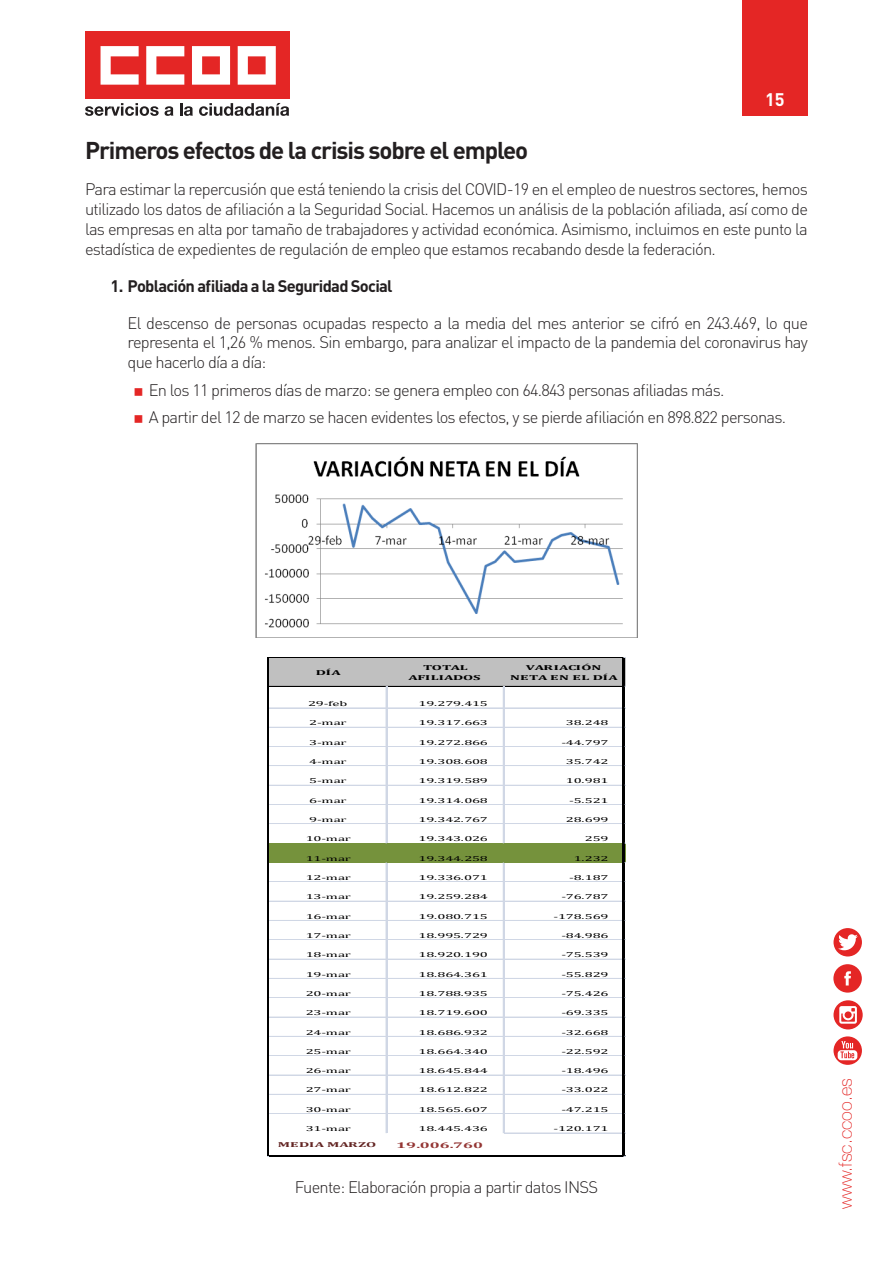
<style>
.page{position:relative;width:893px;height:1263px;background:#fff}
.page>*{position:absolute;margin:0;border:0;box-sizing:border-box;transform-origin:0 0}
.Heading_2{font:700 24px "DIN Pro";letter-spacing:-.045em;color:#231f20}
.t1{font:100 18px "Helvetica Neue LT Std";color:#e42625}
.t2{font:700 18px "DIN Pro";color:#fff}
.t3{font:300 16.5px/19.8px "DIN Pro";letter-spacing:-.045em;color:#231f20;text-align:justify}
.t4{font:700 16.5px "DIN Pro";letter-spacing:-.045em;color:#231f20}
.t5{font:700 8.25px "Cambria";letter-spacing:.01em;color:#943634;scale:2.02 1}
.t6{font:7.2px "Cambria";letter-spacing:-.015em;color:#000;scale:2.02 1}
.t7{font:700 7.2px/9.4px "Cambria";letter-spacing:.015em;color:#000;text-align:center;scale:2.02 1}
.t8{font:700 7.2px/9.4px "Cambria";letter-spacing:-.015em;color:#000;text-align:center;scale:2.02 1}
.t9{font:700 7.2px "Cambria";color:#632523;scale:2.02 1}
</style>
<div class="page">
<div style="left:742px;top:0;width:66px;height:116px;background:#e42625"></div>
<svg style="left:833px;top:928px;width:29px;height:28px"></svg>
<svg style="left:833px;top:1036px;width:29px;height:29px"></svg>
<svg style="left:833px;top:964px;width:29px;height:28px"></svg>
<svg style="left:85px;top:103px;width:74px;height:13px"></svg>
<svg style="left:165px;top:106px;width:8px;height:10px"></svg>
<svg style="left:180px;top:103px;width:13px;height:13px"></svg>
<svg style="left:199px;top:103px;width:90px;height:13px"></svg>
<div style="left:85px;top:32px;width:204px;height:67px;background:#e42625"></div>
<svg style="left:101px;top:46px;width:38px;height:39px"></svg>
<svg style="left:146px;top:46px;width:38px;height:39px"></svg>
<svg style="left:192px;top:46px;width:38px;height:39px"></svg>
<svg style="left:238px;top:46px;width:38px;height:39px"></svg>
<div style="left:833px;top:1000px;width:30px;height:29px;background:#e42625;border-radius:50%"></div>
<svg style="left:839px;top:1006px;width:18px;height:18px"></svg>
<img style="left:255px;top:443px;width:383px;height:194px">
<div style="left:269px;top:658px;width:356px;height:29px;background:#c0c0c0"></div>
<div style="left:269px;top:843px;width:356px;height:20px;background:#75923c"></div>
<hr style="left:269px;top:657px;width:356px;height:1px;background:#000">
<hr style="left:269px;top:686px;width:354px;height:1px;background:#000">
<hr style="left:269px;top:707px;width:354px;height:1px;background:#d0d7e5">
<hr style="left:269px;top:708px;width:354px;height:1px;background:#d0d7e5">
<hr style="left:269px;top:727px;width:354px;height:1px;background:#d0d7e5">
<hr style="left:269px;top:746px;width:354px;height:1px;background:#d0d7e5">
<hr style="left:269px;top:765px;width:354px;height:1px;background:#d0d7e5">
<hr style="left:269px;top:766px;width:354px;height:1px;background:#d0d7e5">
<hr style="left:269px;top:785px;width:354px;height:1px;background:#d0d7e5">
<hr style="left:269px;top:804px;width:354px;height:1px;background:#d0d7e5">
<hr style="left:269px;top:823px;width:354px;height:1px;background:#d0d7e5">
<hr style="left:269px;top:824px;width:354px;height:1px;background:#d0d7e5">
<hr style="left:386px;top:687px;width:1px;height:156px;background:#d0d7e5">
<hr style="left:503px;top:687px;width:2px;height:156px;background:#d0d7e5">
<hr style="left:269px;top:881px;width:354px;height:1px;background:#d0d7e5">
<hr style="left:269px;top:882px;width:354px;height:1px;background:#d0d7e5">
<hr style="left:269px;top:901px;width:354px;height:1px;background:#d0d7e5">
<hr style="left:269px;top:920px;width:354px;height:1px;background:#d0d7e5">
<hr style="left:269px;top:939px;width:354px;height:1px;background:#d0d7e5">
<hr style="left:269px;top:959px;width:354px;height:1px;background:#d0d7e5">
<hr style="left:269px;top:978px;width:354px;height:1px;background:#d0d7e5">
<hr style="left:269px;top:997px;width:354px;height:1px;background:#d0d7e5">
<hr style="left:269px;top:1017px;width:354px;height:1px;background:#d0d7e5">
<hr style="left:269px;top:1036px;width:354px;height:1px;background:#d0d7e5">
<hr style="left:269px;top:1055px;width:354px;height:1px;background:#d0d7e5">
<hr style="left:269px;top:1074px;width:354px;height:1px;background:#d0d7e5">
<hr style="left:269px;top:1075px;width:354px;height:1px;background:#d0d7e5">
<hr style="left:269px;top:1094px;width:354px;height:1px;background:#d0d7e5">
<hr style="left:269px;top:1113px;width:354px;height:1px;background:#d0d7e5">
<hr style="left:386px;top:863px;width:1px;height:270px;background:#d0d7e5">
<hr style="left:503px;top:863px;width:2px;height:270px;background:#d0d7e5">
<hr style="left:505px;top:1132px;width:118px;height:1px;background:#d0d7e5">
<hr style="left:505px;top:1133px;width:118px;height:1px;background:#d0d7e5">
<hr style="left:268px;top:657px;width:1px;height:499px;background:#000">
<hr style="left:269px;top:1155px;width:356px;height:1px;background:#000">
<hr style="left:623px;top:658px;width:2px;height:498px;background:#000">
<p class="t2" style="left:765px;top:88px;width:21px">15</p>
<p class="Heading_2" style="left:85px;top:134px;width:445px">Primeros efectos de la crisis sobre el empleo</p>
<p class="t3" style="left:85px;top:179px;width:724px">Para estimar la repercusión que está teniendo la crisis del COVID-19 en el empleo de nuestros sectores, hemos utilizado los datos de afiliación a la Seguridad Social. Hacemos un análisis de la población afiliada, así como de las empresas en alta por tamaño de trabajadores y actividad económica. Asimismo, incluimos en este punto la estadística de expedientes de regulación de empleo que estamos recabando desde la federación.</p>
<p class="t4" style="left:111px;top:274px;width:283px">1. Población afiliada a la Seguridad Social</p>
<p class="t3" style="left:128px;top:312px;width:682px">El descenso de personas ocupadas respecto a la media del mes anterior se cifró en 243.469, lo que representa el 1,26 % menos. Sin embargo, para analizar el impacto de la pandemia del coronavirus hay que hacerlo día a día:</p>
<p class="t3" style="left:149px;top:379px;width:577px">En los 11 primeros días de marzo: se genera empleo con 64.843 personas afiliadas más.</p>
<p class="t3" style="left:149px;top:406px;width:639px">A partir del 12 de marzo se hacen evidentes los efectos, y se pierde afiliación en 898.822 personas.</p>
<p class="t8" style="left:316px;top:667px;width:14px">DÍA</p>
<p class="t8" style="left:409px;top:663px;width:37px">TOTAL<br>AFILIADOS</p>
<p class="t7" style="left:510px;top:663px;width:55px">VARIACIÓN<br>NETA EN EL DÍA</p>
<p class="t6" style="left:308px;top:699px;width:21px">29-feb</p>
<p class="t6" style="left:419px;top:699px;width:36px">19.279.415</p>
<p class="t6" style="left:309px;top:719px;width:20px">2-mar</p>
<p class="t6" style="left:419px;top:719px;width:36px">19.317.663</p>
<p class="t6" style="left:566px;top:719px;width:23px">38.248</p>
<p class="t6" style="left:309px;top:738px;width:20px">3-mar</p>
<p class="t6" style="left:419px;top:738px;width:36px">19.272.866</p>
<p class="t6" style="left:561px;top:738px;width:25px">-44.797</p>
<p class="t6" style="left:309px;top:757px;width:20px">4-mar</p>
<p class="t6" style="left:419px;top:757px;width:36px">19.308.608</p>
<p class="t6" style="left:566px;top:757px;width:23px">35.742</p>
<p class="t6" style="left:309px;top:777px;width:20px">5-mar</p>
<p class="t6" style="left:419px;top:777px;width:36px">19.319.589</p>
<p class="t6" style="left:566px;top:777px;width:23px">10.981</p>
<p class="t6" style="left:309px;top:796px;width:20px">6-mar</p>
<p class="t6" style="left:419px;top:796px;width:36px">19.314.068</p>
<p class="t6" style="left:569px;top:796px;width:21px">-5.521</p>
<p class="t6" style="left:309px;top:815px;width:20px">9-mar</p>
<p class="t6" style="left:419px;top:815px;width:36px">19.342.767</p>
<p class="t6" style="left:566px;top:815px;width:23px">28.699</p>
<p class="t6" style="left:306px;top:835px;width:24px">10-mar</p>
<p class="t6" style="left:419px;top:835px;width:36px">19.343.026</p>
<p class="t6" style="left:585px;top:835px;width:13px">259</p>
<p class="t6" style="left:306px;top:854px;width:24px">11-mar</p>
<p class="t6" style="left:419px;top:854px;width:36px">19.344.258</p>
<p class="t6" style="left:574px;top:854px;width:19px">1.232</p>
<p class="t6" style="left:306px;top:873px;width:24px">12-mar</p>
<p class="t6" style="left:419px;top:873px;width:36px">19.336.071</p>
<p class="t6" style="left:569px;top:873px;width:21px">-8.187</p>
<p class="t6" style="left:306px;top:892px;width:24px">13-mar</p>
<p class="t6" style="left:419px;top:892px;width:36px">19.259.284</p>
<p class="t6" style="left:561px;top:892px;width:25px">-76.787</p>
<p class="t6" style="left:306px;top:912px;width:24px">16-mar</p>
<p class="t6" style="left:419px;top:912px;width:36px">19.080.715</p>
<p class="t6" style="left:554px;top:912px;width:29px">-178.569</p>
<p class="t6" style="left:306px;top:931px;width:24px">17-mar</p>
<p class="t6" style="left:419px;top:931px;width:36px">18.995.729</p>
<p class="t6" style="left:561px;top:931px;width:25px">-84.986</p>
<p class="t6" style="left:306px;top:950px;width:24px">18-mar</p>
<p class="t6" style="left:419px;top:950px;width:36px">18.920.190</p>
<p class="t6" style="left:561px;top:950px;width:25px">-75.539</p>
<p class="t6" style="left:306px;top:970px;width:24px">19-mar</p>
<p class="t6" style="left:419px;top:970px;width:36px">18.864.361</p>
<p class="t6" style="left:561px;top:970px;width:25px">-55.829</p>
<p class="t6" style="left:306px;top:989px;width:24px">20-mar</p>
<p class="t6" style="left:419px;top:989px;width:36px">18.788.935</p>
<p class="t6" style="left:561px;top:989px;width:25px">-75.426</p>
<p class="t6" style="left:306px;top:1008px;width:24px">23-mar</p>
<p class="t6" style="left:419px;top:1008px;width:36px">18.719.600</p>
<p class="t6" style="left:561px;top:1008px;width:25px">-69.335</p>
<p class="t6" style="left:306px;top:1028px;width:24px">24-mar</p>
<p class="t6" style="left:419px;top:1028px;width:36px">18.686.932</p>
<p class="t6" style="left:561px;top:1028px;width:25px">-32.668</p>
<p class="t6" style="left:306px;top:1047px;width:24px">25-mar</p>
<p class="t6" style="left:419px;top:1047px;width:36px">18.664.340</p>
<p class="t6" style="left:561px;top:1047px;width:25px">-22.592</p>
<p class="t6" style="left:306px;top:1066px;width:24px">26-mar</p>
<p class="t6" style="left:419px;top:1066px;width:36px">18.645.844</p>
<p class="t6" style="left:561px;top:1066px;width:25px">-18.496</p>
<p class="t6" style="left:306px;top:1086px;width:24px">27-mar</p>
<p class="t6" style="left:419px;top:1086px;width:36px">18.612.822</p>
<p class="t6" style="left:561px;top:1086px;width:25px">-33.022</p>
<p class="t6" style="left:306px;top:1105px;width:24px">30-mar</p>
<p class="t6" style="left:419px;top:1105px;width:36px">18.565.607</p>
<p class="t6" style="left:561px;top:1105px;width:25px">-47.215</p>
<p class="t6" style="left:306px;top:1124px;width:24px">31-mar</p>
<p class="t6" style="left:419px;top:1124px;width:36px">18.445.436</p>
<p class="t6" style="left:554px;top:1124px;width:29px">-120.171</p>
<p class="t9" style="left:278px;top:1139px;width:50px">MEDIA MARZO</p>
<p class="t5" style="left:396px;top:1139px;width:45px">19.006.760</p>
<p class="t3" style="left:295px;top:1177px;width:305px">Fuente: Elaboración propia a partir datos INSS</p>
<p class="t1" style="left:835px;top:1208px;width:132px;rotate:-90deg">www.fsc.ccoo.es</p>
</div>
